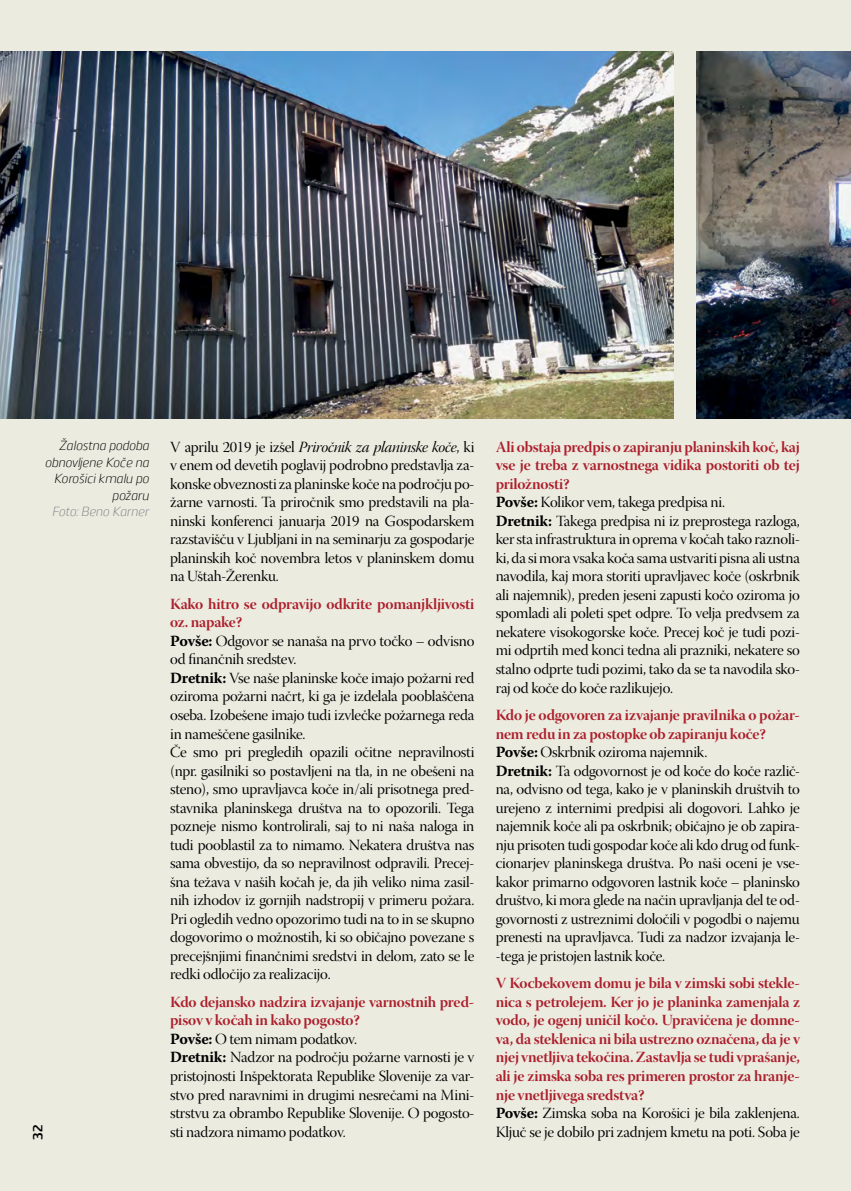
<style>
.page{position:relative;width:851px;height:1191px;background:#fff}
.page>*{position:absolute;margin:0;border:0;box-sizing:border-box;transform-origin:0 0}
.t1{font:15.45px/18.6px "Warnock Pro Disp";letter-spacing:-.015em;color:#000}
.t2{font:15.45px/18.5px "Warnock Pro Bold Disp";letter-spacing:-.015em;color:#ab202c}
.t3{font:15.45px "Warnock Pro It Disp";letter-spacing:-.015em;color:#000}
.t4{font:700 13.5px "Juhl";color:#000}
.t5{font:italic 300 13.2px/16.5px "Juhl";color:#000;text-align:right}
.t6{font:italic 300 13.2px "Juhl";color:#808285}
.s1{font-family:"Warnock Pro Disp"}
.s2{font-family:"Warnock Pro";font-weight:700}
</style>
<div class="page">
<div style="left:0;top:0;width:850px;height:1191px;background:#ecebe0"></div>
<img style="left:0;top:51px;width:673px;height:368px">
<img style="left:696px;top:51px;width:154px;height:368px">
<p class="t5" style="left:45px;top:436px;width:106px">Žalostna podoba obnovljene Koče na<br>Korošici kmalu po požaru</p>
<p class="t6" style="left:52px;top:502px;width:98px">Foto: Beno Karner</p>
<p class="t4" style="left:28px;top:1140px;width:17px;rotate:-90deg">32</p>
<p class="t3" style="left:170px;top:438px;width:305px"><span class="s1">V aprilu 2019 je izšel</span> Priročnik za planinske koče<span class="s1">, ki</span></p>
<p class="t1" style="left:170px;top:458px;width:306px;text-align:justify">v enem od devetih poglavij podrobno predstavlja za&shy;konske obveznosti za planinske koče na področju po&shy;žarne varnosti. Ta priročnik smo predstavili na pla&shy;ninski konferenci januarja 2019 na Gospodarskem razstavišču v Ljubljani in na seminarju za gospodarje planinskih koč novembra letos v planinskem domu na Uštah-Žerenku.</p>
<p class="t2" style="left:170px;top:594px;width:305px">Kako hitro se odpravijo odkrite pomanjkljivosti oz. napake?</p>
<p class="t1" style="left:170px;top:633px;width:306px"><span class="s2">Povše:</span> Odgovor se nanaša na prvo točko – odvisno od finančnih sredstev.<br><span class="s2">Dretnik:</span> Vse naše planinske koče imajo požarni red oziroma požarni načrt, ki ga je izdelala pooblaščena oseba. Izobešene imajo tudi izvlečke požarnega reda in nameščene gasilnike.<br>Če smo pri pregledih opazili očitne nepravilnosti (npr. gasilniki so postavljeni na tla, in ne obešeni na steno), smo upravljavca koče in/ali prisotnega pred&shy;stavnika planinskega društva na to opozorili. Tega pozneje nismo kontrolirali, saj to ni naša naloga in tudi pooblastil za to nimamo. Nekatera društva nas sama obvestijo, da so nepravilnost odpravili. Precej&shy;šna težava v naših kočah je, da jih veliko nima zasil&shy;nih izhodov iz gornjih nadstropij v primeru požara.<br>Pri ogledih vedno opozorimo tudi na to in se skupno dogovorimo o možnostih, ki so običajno povezane s precejšnjimi finančnimi sredstvi in delom, zato se le redki odločijo za realizacijo.</p>
<p class="t2" style="left:170px;top:992px;width:306px">Kdo dejansko nadzira izvajanje varnostnih pred&shy;pisov v kočah in kako pogosto?</p>
<p class="t1" style="left:170px;top:1031px;width:306px"><span class="s2">Povše:</span> O tem nimam podatkov.<br><span class="s2">Dretnik:</span> Nadzor na področju požarne varnosti je v pristojnosti Inšpektorata Republike Slovenije za var&shy;stvo pred naravnimi in drugimi nesrečami na Mini&shy;strstvu za obrambo Republike Slovenije. O pogosto&shy;sti nadzora nimamo podatkov.</p>
<p class="t2" style="left:495px;top:437px;width:306px;text-align:justify">Ali obstaja predpis o zapiranju planinskih koč, kaj vse je treba z varnostnega vidika postoriti ob tej priložnosti?</p>
<p class="t1" style="left:495px;top:495px;width:306px"><span class="s2">Povše:</span> Kolikor vem, takega predpisa ni.<br><span class="s2">Dretnik:</span> Takega predpisa ni iz preprostega razloga, ker sta infrastruktura in oprema v kočah tako raznoli&shy;ki, da si mora vsaka koča sama ustvariti pisna ali ustna navodila, kaj mora storiti upravljavec koče (oskrbnik ali najemnik), preden jeseni zapusti kočo oziroma jo spomladi ali poleti spet odpre. To velja predvsem za nekatere visokogorske koče. Precej koč je tudi pozi&shy;mi odprtih med konci tedna ali prazniki, nekatere so stalno odprte tudi pozimi, tako da se ta navodila sko&shy;raj od koče do koče razlikujejo.</p>
<p class="t2" style="left:495px;top:705px;width:306px">Kdo je odgovoren za izvajanje pravilnika o požar&shy;nem redu in za postopke ob zapiranju koče?</p>
<p class="t1" style="left:495px;top:744px;width:306px"><span class="s2">Povše:</span> Oskrbnik oziroma najemnik.<br><span class="s2">Dretnik:</span> Ta odgovornost je od koče do koče različ&shy;na, odvisno od tega, kako je v planinskih društvih to urejeno z internimi predpisi ali dogovori. Lahko je najemnik koče ali pa oskrbnik; običajno je ob zapira&shy;nju prisoten tudi gospodar koče ali kdo drug od funk&shy;cionarjev planinskega društva. Po naši oceni je vse&shy;kakor primarno odgovoren lastnik koče – planinsko društvo, ki mora glede na način upravljanja del te od&shy;govornosti z ustreznimi določili v pogodbi o najemu prenesti na upravljavca. Tudi za nadzor izvajanja le--tega je pristojen lastnik koče.</p>
<p class="t2" style="left:495px;top:973px;width:306px;text-align:justify">V Kocbekovem domu je bila v zimski sobi stekle&shy;nica s petrolejem. Ker jo je planinka zamenjala z vodo, je ogenj uničil kočo. Upravičena je domne&shy;va, da steklenica ni bila ustrezno označena, da je v njej vnetljiva tekočina. Zastavlja se tudi vprašanje, ali je zimska soba res primeren prostor za hranje&shy;nje vnetljivega sredstva?</p>
<p class="t1" style="left:495px;top:1105px;width:306px"><span class="s2">Povše:</span> Zimska soba na Korošici je bila zaklenjena.<br>Ključ se je dobilo pri zadnjem kmetu na poti. Soba je</p>
</div>
